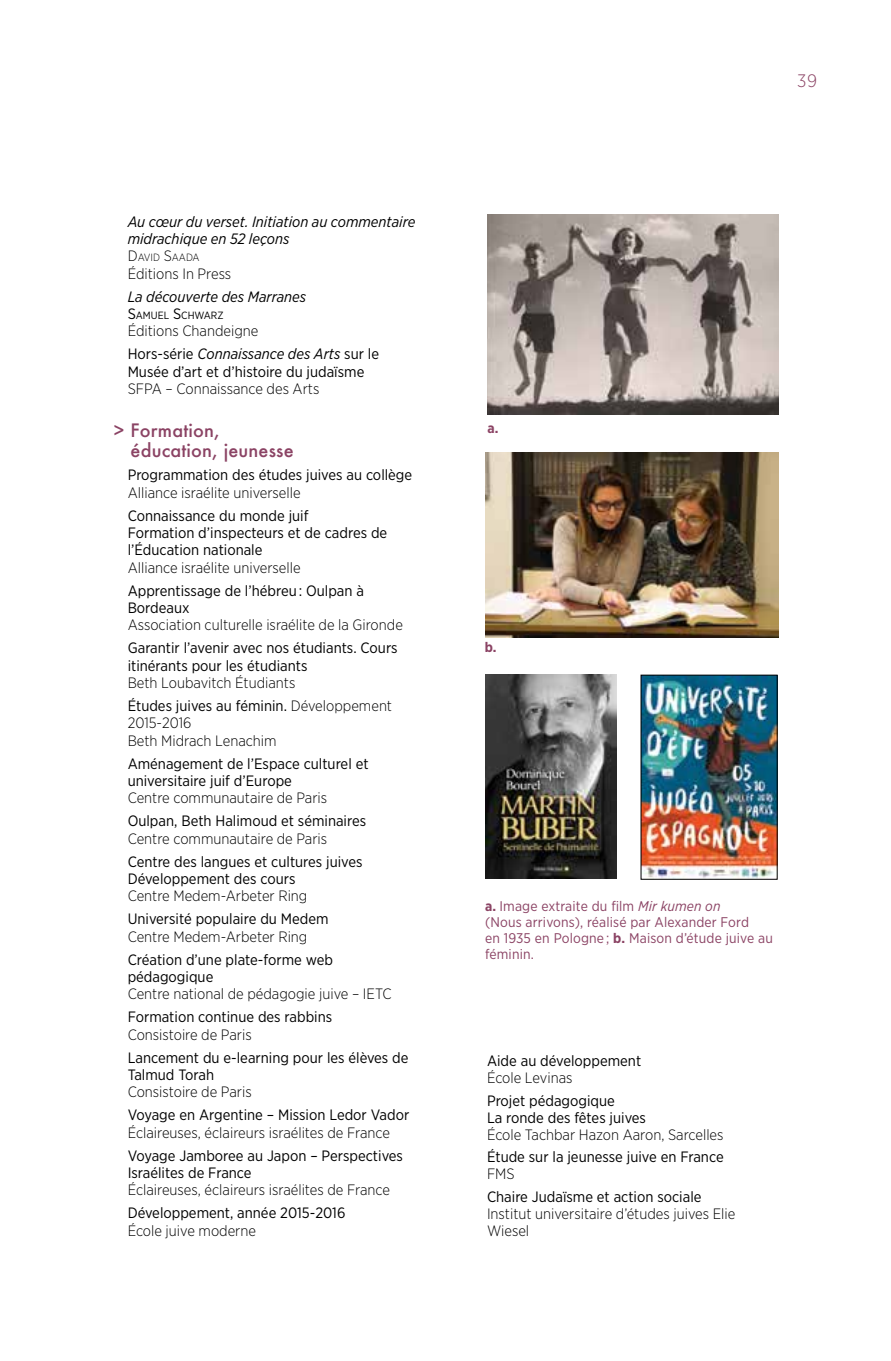
<style>
.page{position:relative;width:891px;height:1361px;background:#fff}
.page>*{position:absolute;margin:0;border:0;box-sizing:border-box;transform-origin:0 0}
.t1{font:500 18px/20.4px "Futura";letter-spacing:.01em;color:#8b4364}
.t2{font:300 18px "Gotham Narrow";color:#8b4364}
.t3{font:15px/17.4px "Gotham Narrow";color:#000}
.t4{font:300 15px/23px "Gotham Narrow";color:#000}
.t5{font:italic 15px/17.4px "Gotham Narrow";color:#000}
.t6{font:14px/16px "Gotham Narrow";letter-spacing:.01em;color:#8b4364}
.t7{font:700 14px "Gotham Narrow";color:#8b4364}
.t8{font:10.4px "Gotham Narrow";color:#000}
.t9{font:300 10.4px "Gotham Narrow";color:#000}
.s1{font-size:15px}
.s2{font-weight:300;font-style:normal}
.s3{font-style:normal}
.s4{font-weight:400}
.s5{font-weight:700}
.s6{font-style:italic}
</style>
<div class="page">
<img style="left:642px;top:677px;width:133px;height:200px">
<img style="left:485px;top:675px;width:131px;height:204px">
<img style="left:485px;top:453px;width:293px;height:184px">
<img style="left:487px;top:215px;width:291px;height:200px">
<p class="t5" style="left:128px;top:212px;width:289px">Au cœur du verset. Initiation au commentaire midrachique en 52 leçons</p>
<p class="t9" style="left:128px;top:251px;width:73px"><span class="s1">D</span>AVID <span class="s1">S</span>AADA</p>
<p class="t4" style="left:128px;top:262px;width:105px">Éditions In Press</p>
<p class="t5" style="left:128px;top:287px;width:180px">La découverte des Marranes</p>
<p class="t8" style="left:128px;top:309px;width:96px"><span class="s1">S</span>AMUEL <span class="s1">S</span>CHWARZ</p>
<p class="t5" style="left:128px;top:319px;width:253px;line-height:23px"><span class="s2">Éditions Chandeigne<br></span><span class="s3">Hors-série</span> Connaissance des Arts <span class="s3">sur le</span></p>
<p class="t3" style="left:128px;top:362px;width:238px">Musée d’art et d’histoire du judaïsme</p>
<p class="t4" style="left:128px;top:377px;width:193px">SFPA – Connaissance des Arts</p>
<p class="t1" style="left:130px;top:420px;width:165px;text-indent:-17px">&gt; Formation, éducation, jeunesse</p>
<p class="t3" style="left:128px;top:466px;width:286px">Programmation des études juives au collège</p>
<p class="t4" style="left:128px;top:481px;width:174px">Alliance israélite universelle</p>
<p class="t3" style="left:128px;top:506px;width:261px">Connaissance du monde juif<br>Formation d’inspecteurs et de cadres de l’Éducation nationale</p>
<p class="t4" style="left:128px;top:555px;width:174px">Alliance israélite universelle</p>
<p class="t3" style="left:128px;top:581px;width:238px">Apprentissage de l’hébreu : Oulpan à<br>Bordeaux</p>
<p class="t4" style="left:128px;top:613px;width:276px">Association culturelle israélite de la Gironde</p>
<p class="t3" style="left:128px;top:639px;width:271px">Garantir l’avenir avec nos étudiants. Cours itinérants pour les étudiants</p>
<p class="t4" style="left:128px;top:671px;width:266px">Beth Loubavitch Étudiants<br><span class="s4">Études juives au féminin.</span> Développement</p>
<p class="t4" style="left:128px;top:714px;width:150px;line-height:17.4px">2015-2016<br>Beth Midrach Lenachim</p>
<p class="t3" style="left:128px;top:754px;width:242px">Aménagement de l’Espace culturel et universitaire juif d’Europe</p>
<p class="t4" style="left:128px;top:786px;width:201px">Centre communautaire de Paris</p>
<p class="t3" style="left:128px;top:812px;width:240px">Oulpan, Beth Halimoud et séminaires</p>
<p class="t4" style="left:128px;top:826px;width:201px">Centre communautaire de Paris</p>
<p class="t3" style="left:128px;top:852px;width:236px">Centre des langues et cultures juives<br>Développement des cours</p>
<p class="t4" style="left:128px;top:884px;width:181px">Centre Medem-Arbeter Ring</p>
<p class="t3" style="left:128px;top:910px;width:202px">Université populaire du Medem</p>
<p class="t4" style="left:128px;top:924px;width:181px">Centre Medem-Arbeter Ring</p>
<p class="t3" style="left:128px;top:950px;width:207px">Création d’une plate-forme web pédagogique</p>
<p class="t4" style="left:128px;top:982px;width:265px">Centre national de pédagogie juive – IETC</p>
<p class="t3" style="left:128px;top:1008px;width:206px">Formation continue des rabbins</p>
<p class="t4" style="left:128px;top:1022px;width:125px">Consistoire de Paris</p>
<p class="t3" style="left:128px;top:1048px;width:282px">Lancement du e-learning pour les élèves de<br>Talmud Torah</p>
<p class="t4" style="left:128px;top:1080px;width:125px">Consistoire de Paris</p>
<p class="t3" style="left:128px;top:1106px;width:283px">Voyage en Argentine – Mission Ledor Vador</p>
<p class="t4" style="left:128px;top:1120px;width:264px">Éclaireuses, éclaireurs israélites de France</p>
<p class="t3" style="left:128px;top:1146px;width:277px">Voyage Jamboree au Japon – Perspectives<br>Israélites de France</p>
<p class="t4" style="left:128px;top:1178px;width:264px">Éclaireuses, éclaireurs israélites de France</p>
<p class="t3" style="left:128px;top:1204px;width:219px">Développement, année 2015-2016</p>
<p class="t4" style="left:128px;top:1218px;width:130px">École juive moderne</p>
<p class="t2" style="left:796px;top:69px;width:22px">39</p>
<p class="t7" style="left:487px;top:419px;width:13px">a.</p>
<p class="t7" style="left:484px;top:638px;width:13px">b.</p>
<p class="t6" style="left:485px;top:897px;width:289px"><span class="s5">a.</span> Image extraite du film <span class="s6">Mir kumen on<br></span>(Nous arrivons), réalisé par Alexander Ford<br>en 1935 en Pologne ; <span class="s5">b.</span> Maison d’étude juive au féminin.</p>
<p class="t3" style="left:487px;top:1052px;width:156px">Aide au développement</p>
<p class="t4" style="left:487px;top:1066px;width:87px">École Levinas</p>
<p class="t3" style="left:487px;top:1091px;width:160px">Projet pédagogique<br>La ronde des fêtes juives</p>
<p class="t4" style="left:487px;top:1122px;width:238px">École Tachbar Hazon Aaron, Sarcelles</p>
<p class="t3" style="left:487px;top:1148px;width:238px">Étude sur la jeunesse juive en France</p>
<p class="t4" style="left:487px;top:1162px;width:29px">FMS</p>
<p class="t3" style="left:487px;top:1188px;width:216px">Chaire Judaïsme et action sociale</p>
<p class="t4" style="left:487px;top:1205px;width:250px;line-height:17px">Institut universitaire d’études juives Elie<br>Wiesel</p>
</div>
